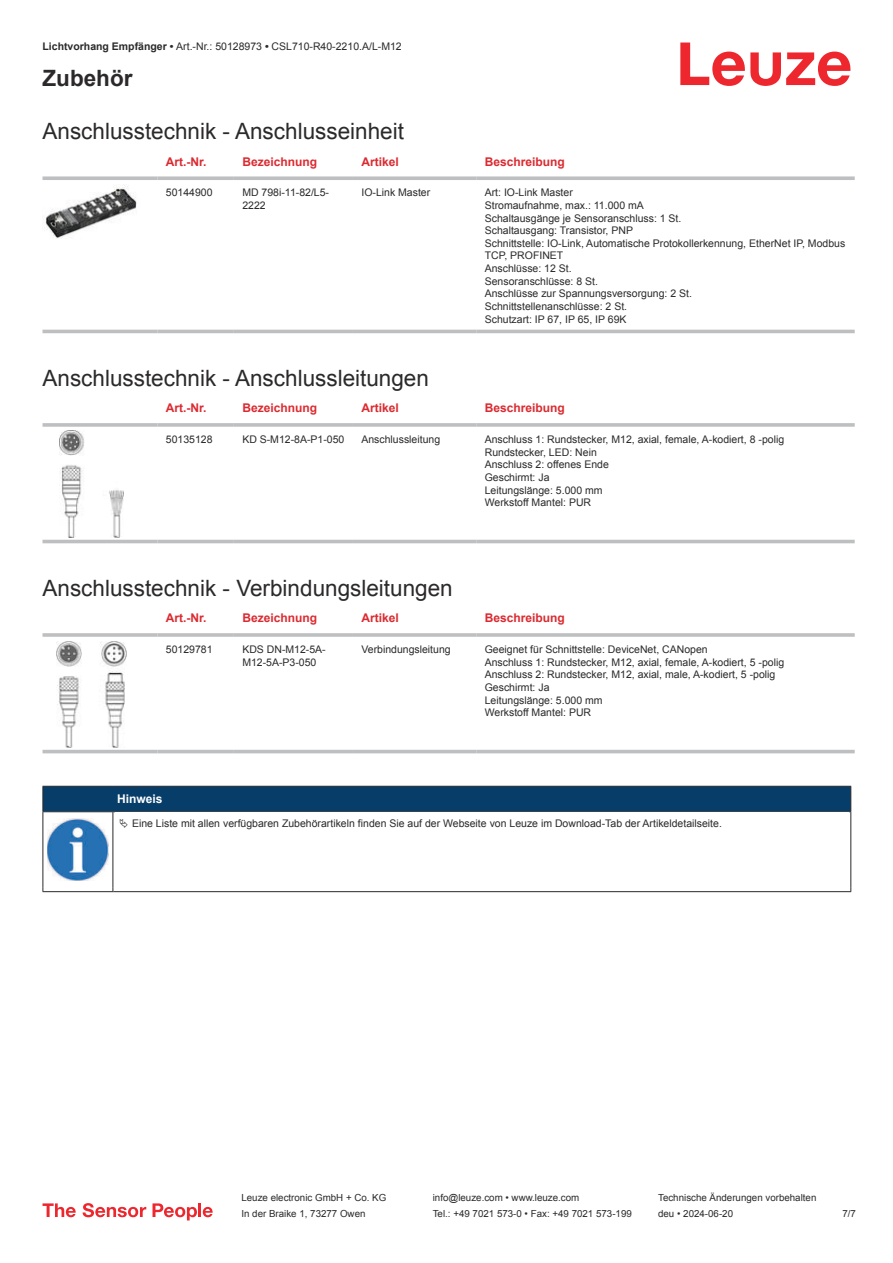
<style>
.page{position:relative;width:893px;height:1263px;background:#fff}
.page>*{position:absolute;margin:0;border:0;box-sizing:border-box;transform-origin:0 0}
.t1{font:22.5px "Arial";color:#2b292a}
.t2{font:700 22.5px "Arial";color:#2b292a}
.t3{font:700 12px "Arial";color:#db2a30}
.t4{font:700 12px "Arial";color:#fff}
.t5{font:10.5px/12.6px "Arial";color:#2b292a}
.t6{font:9.75px "Arial";color:#2b292a}
.s1{font-weight:700}
</style>
<div class="page">
<svg style="left:680px;top:43px;width:170px;height:43px"></svg>
<div style="left:43px;top:329px;width:812px;height:5px;background:#eeefef"></div>
<svg style="left:43px;top:176px;width:114px;height:4px"></svg>
<svg style="left:157px;top:176px;width:77px;height:4px"></svg>
<svg style="left:234px;top:176px;width:119px;height:4px"></svg>
<svg style="left:353px;top:176px;width:123px;height:4px"></svg>
<svg style="left:476px;top:176px;width:379px;height:4px;background:#c4c6c8"></svg>
<hr style="left:43px;top:330px;width:114px;height:3px;background:#bdbfc1">
<hr style="left:157px;top:330px;width:77px;height:3px;background:#bdbfc1">
<hr style="left:234px;top:330px;width:119px;height:3px;background:#bdbfc1">
<hr style="left:353px;top:330px;width:123px;height:3px;background:#bdbfc1">
<hr style="left:476px;top:330px;width:379px;height:3px;background:#bdbfc1">
<img style="left:43px;top:185px;width:94px;height:54px">
<svg style="left:43px;top:430px;width:812px;height:114px"></svg>
<svg style="left:43px;top:423px;width:114px;height:4px"></svg>
<hr style="left:157px;top:423px;width:77px;height:4px;background:#c5c7c9">
<svg style="left:234px;top:423px;width:119px;height:4px"></svg>
<svg style="left:353px;top:423px;width:123px;height:4px"></svg>
<hr style="left:476px;top:423px;width:379px;height:4px;background:#c5c7c9">
<hr style="left:43px;top:540px;width:114px;height:3px;background:#bdbfc1">
<hr style="left:157px;top:540px;width:77px;height:3px;background:#bdbfc1">
<hr style="left:234px;top:540px;width:119px;height:3px;background:#bdbfc1">
<hr style="left:353px;top:540px;width:123px;height:3px;background:#bdbfc1">
<hr style="left:476px;top:540px;width:379px;height:3px;background:#bdbfc1">
<img style="left:59px;top:431px;width:65px;height:106px">
<svg style="left:43px;top:649px;width:812px;height:105px"></svg>
<hr style="left:43px;top:633px;width:114px;height:4px;background:#c3c5c7">
<svg style="left:157px;top:633px;width:77px;height:4px"></svg>
<hr style="left:234px;top:633px;width:119px;height:4px;background:#c4c6c7">
<hr style="left:353px;top:633px;width:123px;height:4px;background:#c3c5c7">
<svg style="left:476px;top:633px;width:379px;height:4px;background:#c3c5c7"></svg>
<hr style="left:43px;top:750px;width:114px;height:3px;background:#bdbfc1">
<hr style="left:157px;top:750px;width:77px;height:3px;background:#bdbfc1">
<hr style="left:234px;top:750px;width:119px;height:3px;background:#bdbfc1">
<hr style="left:353px;top:750px;width:123px;height:3px;background:#bdbfc1">
<hr style="left:476px;top:750px;width:379px;height:3px;background:#bdbfc1">
<img style="left:56px;top:641px;width:70px;height:106px">
<div style="left:43px;top:786px;width:808px;height:26px;background:#063d69"></div>
<hr style="left:113px;top:811px;width:738px;height:1px;background:#2b292a">
<hr style="left:43px;top:812px;width:1px;height:75px;background:#2b292a">
<hr style="left:113px;top:812px;width:1px;height:75px;background:#2b292a">
<hr style="left:850px;top:812px;width:1px;height:75px;background:#2b292a">
<hr style="left:43px;top:891px;width:70px;height:1px;background:#2b292a">
<hr style="left:113px;top:891px;width:738px;height:1px;background:#2b292a">
<img style="left:47px;top:818px;width:61px;height:63px">
<svg style="left:43px;top:1203px;width:33px;height:14px"></svg>
<svg style="left:83px;top:1203px;width:63px;height:14px"></svg>
<svg style="left:153px;top:1203px;width:44px;height:17px"></svg>
<hr style="left:198px;top:1203px;width:3px;height:14px;background:#ed272d">
<svg style="left:203px;top:1207px;width:10px;height:10px"></svg>
<p class="t5" style="left:43px;top:41px;width:361px"><span class="s1">Lichtvorhang Empfänger •</span> Art.-Nr.: 50128973 <span class="s1">•</span> CSL710-R40-2210.A/L-M12</p>
<h1 class="t2" style="left:43px;top:70px;width:92px">Zubehör</h1>
<h1 class="t1" style="left:43px;top:123px;width:363px">Anschlusstechnik - Anschlusseinheit</h1>
<p class="t3" style="left:166px;top:157px;width:42px">Art.-Nr.</p>
<p class="t3" style="left:242px;top:157px;width:76px">Bezeichnung</p>
<p class="t3" style="left:361px;top:157px;width:39px">Artikel</p>
<p class="t3" style="left:485px;top:157px;width:82px">Beschreibung</p>
<p class="t5" style="left:166px;top:187px;width:48px">50144900</p>
<p class="t5" style="left:242px;top:187px;width:88px">MD 798i-11-82/L5-<br>2222</p>
<p class="t5" style="left:361px;top:187px;width:70px">IO-Link Master</p>
<p class="t5" style="left:485px;top:187px;width:362px">Art: IO-Link Master<br>Stromaufnahme, max.: 11.000 mA<br>Schaltausgänge je Sensoranschluss: 1 St.<br>Schaltausgang: Transistor, PNP<br>Schnittstelle: IO-Link, Automatische Protokollerkennung, EtherNet IP, Modbus TCP, PROFINET<br>Anschlüsse: 12 St.<br>Sensoranschlüsse: 8 St.<br>Anschlüsse zur Spannungsversorgung: 2 St.<br>Schnittstellenanschlüsse: 2 St.<br>Schutzart: IP 67, IP 65, IP 69K</p>
<h1 class="t1" style="left:43px;top:370px;width:388px">Anschlusstechnik - Anschlussleitungen</h1>
<p class="t3" style="left:166px;top:403px;width:42px">Art.-Nr.</p>
<p class="t3" style="left:242px;top:403px;width:76px">Bezeichnung</p>
<p class="t3" style="left:361px;top:403px;width:39px">Artikel</p>
<p class="t3" style="left:485px;top:403px;width:82px">Beschreibung</p>
<p class="t5" style="left:166px;top:434px;width:48px">50135128</p>
<p class="t5" style="left:242px;top:434px;width:104px">KD S-M12-8A-P1- 050</p>
<p class="t5" style="left:361px;top:434px;width:80px">Anschlussleitung</p>
<p class="t5" style="left:485px;top:434px;width:301px">Anschluss 1: Rundstecker, M12, axial, female, A-kodiert, 8 -polig<br>Rundstecker, LED: Nein<br>Anschluss 2: offenes Ende<br>Geschirmt: Ja<br>Leitungslänge: 5.000 mm<br>Werkstoff Mantel: PUR</p>
<h1 class="t1" style="left:43px;top:580px;width:412px">Anschlusstechnik - Verbindungsleitungen</h1>
<p class="t3" style="left:166px;top:614px;width:42px">Art.-Nr.</p>
<p class="t3" style="left:242px;top:614px;width:76px">Bezeichnung</p>
<p class="t3" style="left:361px;top:614px;width:39px">Artikel</p>
<p class="t3" style="left:485px;top:614px;width:82px">Beschreibung</p>
<p class="t5" style="left:166px;top:644px;width:48px">50129781</p>
<p class="t5" style="left:242px;top:644px;width:85px">KDS DN-M12-5A-<br>M12-5A-P3-050</p>
<p class="t5" style="left:361px;top:644px;width:91px">Verbindungsleitung</p>
<p class="t5" style="left:485px;top:644px;width:301px">Geeignet für Schnittstelle: DeviceNet, CANopen<br>Anschluss 1: Rundstecker, M12, axial, female, A-kodiert, 5 -polig Anschluss 2: Rundstecker, M12, axial, male, A-kodiert, 5 -polig Geschirmt: Ja<br>Leitungslänge: 5.000 mm<br>Werkstoff Mantel: PUR</p>
<p class="t4" style="left:117px;top:794px;width:47px">Hinweis</p>
<p class="t5" style="left:132px;top:817px;width:591px">Eine Liste mit allen verfügbaren Zubehörartikeln finden Sie auf der Webseite von Leuze im Download-Tab der Artikeldetailseite.</p>
<p class="t6" style="left:241px;top:1194px;width:146px">Leuze electronic GmbH + Co. KG</p>
<p class="t6" style="left:433px;top:1194px;width:148px">info@leuze.com • www.leuze.com</p>
<p class="t6" style="left:658px;top:1194px;width:160px">Technische Änderungen vorbehalten</p>
<p class="t6" style="left:241px;top:1210px;width:126px">In der Braike 1, 73277 Owen</p>
<p class="t6" style="left:433px;top:1210px;width:201px">Tel.: +49 7021 573-0 • Fax: +49 7021 573-199</p>
<p class="t6" style="left:658px;top:1210px;width:76px">deu • 2024-06-20</p>
<p class="t6" style="left:842px;top:1210px;width:15px">7 /7</p>
</div>
